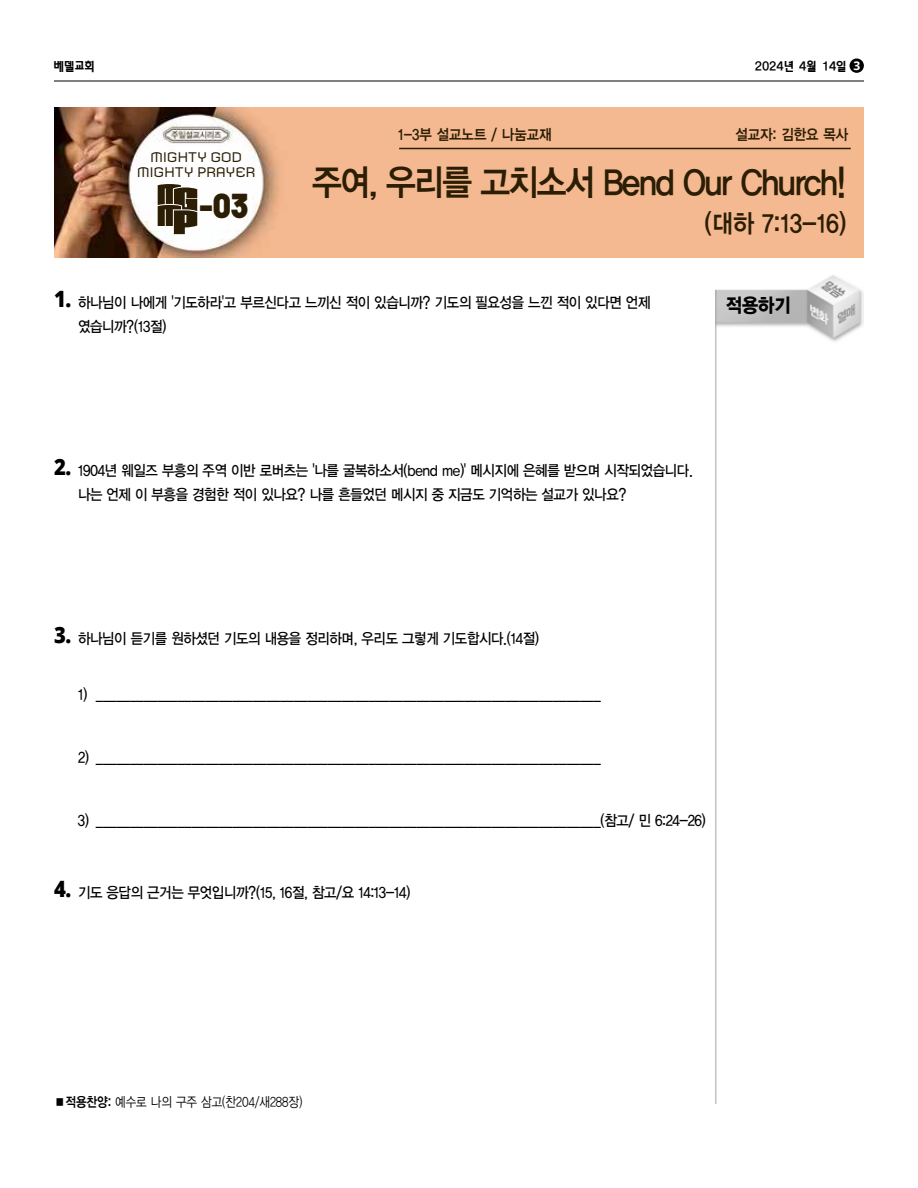
<style>
.page{position:relative;width:918px;height:1188px;background:#fff}
.page>*{position:absolute;margin:0;border:0;box-sizing:border-box;transform-origin:0 0}
.t1{font:36px "YDIYGO140";letter-spacing:-.05em;color:#2b1e04;scale:.9 1}
.t2{font:900 34.5px "Barlow";color:#2b1e04;scale:.92 1}
.t3{font:25.5px "YDIYGO140";color:#2b1e04;scale:.9 1}
.t4{font:19.5px "YDIYGO160";color:#000;scale:.9 1}
.t5{font:15px/24px "YDIYGO130";letter-spacing:-.025em;color:#000;scale:.9 1}
.t6{font:15px "YDIYGO140";color:#2b1e04;scale:.9 1}
.t7{font:13.5px "YDIYGO120";color:#000;scale:.85 1}
.t8{font:13.5px/15px "Armada";letter-spacing:-.03em;color:#2b1e04;text-align:center}
.t9{font:12.75px "Tae Utum";color:#000}
.s1{font-family:"Open Sans";font-weight:700;font-size:12px;color:#fff}
.s2{font-family:"Open Sans";font-weight:800;font-size:22.5px}
.s3{font-family:"YDIYGO140"}
</style>
<div class="page">
<hr style="left:54px;top:81px;width:810px;height:1px;background:#000">
<div style="left:850px;top:58px;width:14px;height:15px;background:#000;border-radius:50%"></div>
<img style="left:716px;top:275px;width:148px;height:67px">
<hr style="left:716px;top:290px;width:1px;height:814px;background:#a4a4a4">
<img style="left:54px;top:108px;width:810px;height:149px">
<hr style="left:399px;top:148px;width:452px;height:1px;background:#2b1e04">
<svg style="left:158px;top:184px;width:39px;height:50px"></svg>
<p class="t9" style="left:54px;top:60px;width:42px">베델교회</p>
<p class="t9" style="left:755px;top:60px;width:107px">2024년 4월 14일 <span class="s1">3</span></p>
<p class="t8" style="left:137px;top:150px;width:120px">MIGHTY GOD<br>MIGHTY PRAYER</p>
<h2 class="t2" style="left:200px;top:180px;width:55px">-03</h2>
<p class="t6" style="left:398px;top:126px;width:172px">1-3부 설교노트 / 나눔교재</p>
<p class="t6" style="left:735px;top:126px;width:127px">설교자: 김한요 목사</p>
<h1 class="t1" style="left:312px;top:161px;width:595px">주여, 우리를 고치소서 Bend Our Church!</h1>
<h3 class="t3" style="left:705px;top:208px;width:159px">(대하 7:13-16)</h3>
<p class="t5" style="left:78px;top:291px;width:638px;text-indent:-24px"><span class="s2">1.</span> 하나님이 나에게 '기도하라'고 부르신다고 느끼신 적이 있습니까? 기도의 필요성을 느낀 적이 있다면 언제 였습니까?(13절)</p>
<h3 class="t4" style="left:726px;top:294px;width:73px">적용하기</h3>
<p class="t5" style="left:78px;top:459px;width:685px;text-indent:-24px"><span class="s2">2.</span> 1904년 웨일즈 부흥의 주역 이반 로버츠는 '나를 굴복하소서(bend me)' 메시지에 은혜를 받으며 시작되었습니다. 나는 언제 이 부흥을 경험한 적이 있나요? 나를 흔들었던 메시지 중 지금도 기억하는 설교가 있나요?</p>
<p class="t5" style="left:54px;top:627px;width:541px"><span class="s2">3.</span> 하나님이 듣기를 원하셨던 기도의 내용을 정리하며, 우리도 그렇게 기도합시다.(14절)</p>
<p class="t5" style="left:78px;top:683px;width:582px">1) __________________________________________________________________________</p>
<p class="t5" style="left:78px;top:746px;width:582px">2) __________________________________________________________________________</p>
<p class="t5" style="left:78px;top:809px;width:699px">3) __________________________________________________________________________(참고/ 민 6:24-26)</p>
<p class="t5" style="left:54px;top:881px;width:398px"><span class="s2">4.</span> 기도 응답의 근거는 무엇입니까?(15, 16절, 참고/요 14:13-14)</p>
<p class="t7" style="left:65px;top:1095px;width:280px"><span class="s3">적용찬양:</span> 예수로 나의 구주 삼고(찬204/새288장)</p>
</div>
